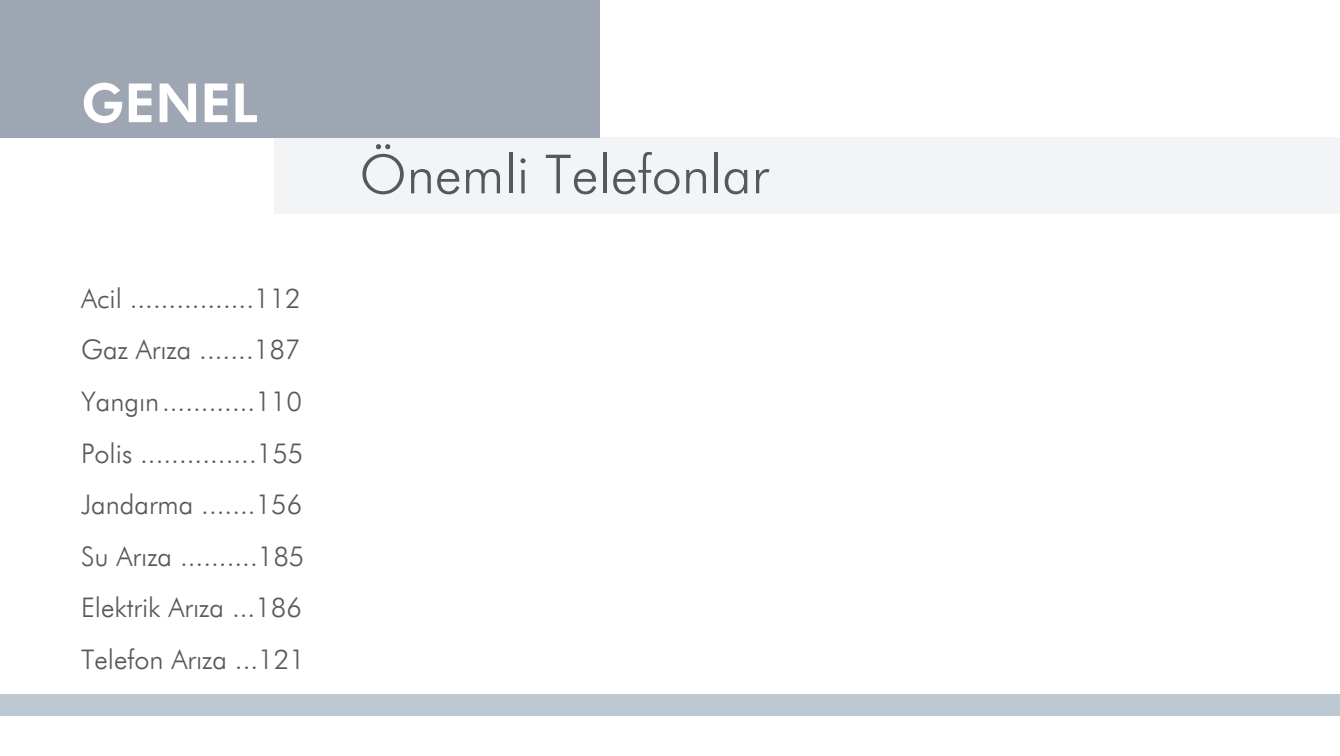
<style>
.page{position:relative;width:1340px;height:756px;background:#fff}
.page>*{position:absolute;margin:0;border:0;box-sizing:border-box;transform-origin:0 0}
.t1{font:300 54px "Futura BT";color:#57585a}
.t2{font:800 54px "Futura BT";color:#fff}
.t3{font:300 27px "Futura BT";color:#57585a}
</style>
<div class="page">
<div style="left:0;top:694px;width:1339px;height:21px;background:#bcc9d2"></div>
<div style="left:274px;top:137px;width:1065px;height:77px;background:#f3f4f6"></div>
<div style="left:0;top:0;width:600px;height:137px;background:#9ea6b3"></div>
<p class="t2" style="left:81px;top:70px;width:178px">GENEL</p>
<p class="t3" style="left:81px;top:282px;width:221px">Acil ................112</p>
<p class="t3" style="left:81px;top:333px;width:221px">Gaz Arıza .......187</p>
<p class="t3" style="left:81px;top:385px;width:222px">Yangın............110</p>
<p class="t3" style="left:81px;top:436px;width:224px">Polis ...............155</p>
<p class="t3" style="left:81px;top:488px;width:223px">Jandarma .......156</p>
<p class="t3" style="left:81px;top:539px;width:225px">Su Arıza ..........185</p>
<p class="t3" style="left:81px;top:591px;width:222px">Elektrik Arıza ...186</p>
<p class="t3" style="left:81px;top:642px;width:225px">Telefon Arıza ...121</p>
<p class="t1" style="left:359px;top:141px;width:411px">Önemli Telefonlar</p>
</div>
